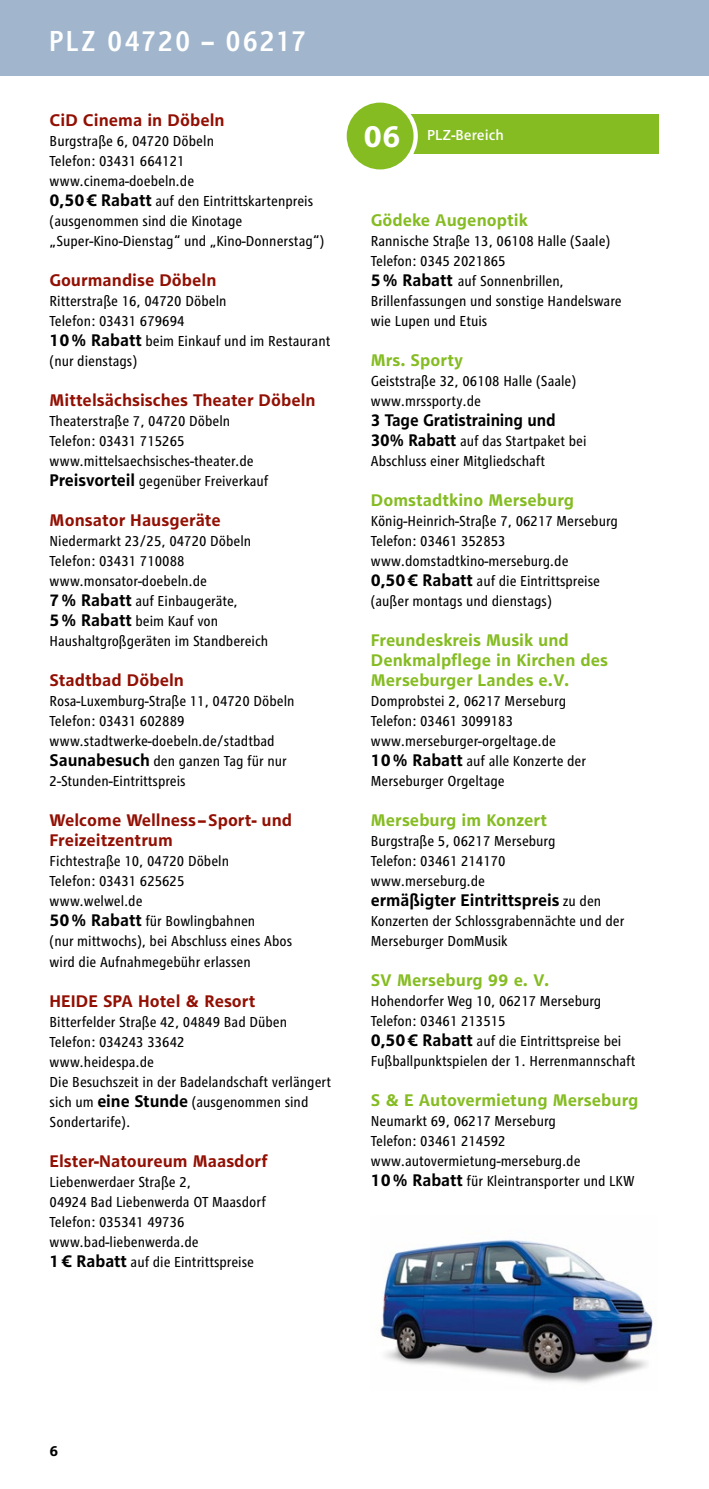
<style>
.page{position:relative;width:709px;height:1489px;background:#fff}
.page>*{position:absolute;margin:0;border:0;box-sizing:border-box;transform-origin:0 0}
.t1{font:500 condensed 30px "RWE Text";letter-spacing:.065em;color:#fff}
.t2{font:700 17.5px/20px "RWE Text";color:#920f03}
.t3{font:700 17.5px/20px "RWE Text";color:#85bc22}
.t4{font:700 17.5px "RWE Text";letter-spacing:-.005em;color:#000}
.t5{font:700 17.5px "RWE Text";letter-spacing:-.005em;color:#000;scale:.93 1}
.t6{font:condensed 15px/20px "RWE Text";color:#000}
.t7{font:500 15px "RWE Text";letter-spacing:.005em;color:#fff}
.t8{font:700 15px "RWE Text";color:#000}
.s1{font-weight:700;font-stretch:normal;font-size:17.5px}
.s2{font-weight:700;font-size:31.5px}
.s3{font-weight:400;font-stretch:condensed;font-size:15px}
</style>
<div class="page">
<div style="left:0;top:0;width:709px;height:75px;background:#a1b6cd"></div>
<img style="left:380px;top:1239px;width:273px;height:144px">
<div style="left:388px;top:115px;width:271px;height:39px;background:#85bc22"></div>
<svg style="left:342px;top:98px;width:76px;height:76px"></svg>
<div style="left:348px;top:104px;width:64px;height:64px;background:#85bc22;border-radius:50%"></div>
<div style="left:347px;top:103px;width:66px;height:66px;border:3px solid #85bc22;border-radius:50%"></div>
<h1 class="t1" style="left:49px;top:24px;width:259px">PLZ 04720 – 06217</h1>
<p class="t2" style="left:50px;top:110px;width:177px">CiD Cinema in Döbeln</p>
<p class="t6" style="left:50px;top:131px;width:276px">Burgstraße 6, 04720 Döbeln<br>Telefon: 03431 664121 www.cinema-doebeln.de<br><span class="s1">0,50€ Rabatt</span> auf den Eintrittskartenpreis (ausgenommen sind die Kinotage „Super-Kino-Dienstag“ und „Kino-Donnerstag“)</p>
<p class="t2" style="left:50px;top:270px;width:168px">Gourmandise Döbeln</p>
<p class="t6" style="left:50px;top:291px;width:282px">Ritterstraße 16, 04720 Döbeln<br>Telefon: 03431 679694<br><span class="s1">10% Rabatt</span> beim Einkauf und im Restaurant (nur dienstags)</p>
<p class="t2" style="left:50px;top:390px;width:268px">Mittelsächsisches Theater Döbeln</p>
<p class="t6" style="left:50px;top:411px;width:220px">Theaterstraße 7, 04720 Döbeln<br>Telefon: 03431 715265 www.mittelsaechsisches-theater.de<br><span class="s1">Preisvorteil</span> gegenüber Freiverkauf</p>
<p class="t2" style="left:50px;top:510px;width:173px">Monsator Hausgeräte</p>
<p class="t6" style="left:50px;top:531px;width:220px">Niedermarkt 23/25, 04720 Döbeln<br>Telefon: 03431 710088 www.monsator-doebeln.de<br><span class="s1">7% Rabatt</span> auf Einbaugeräte,<br><span class="s1">5% Rabatt</span> beim Kauf von<br>Haushaltgroßgeräten im Standbereich</p>
<p class="t2" style="left:50px;top:670px;width:136px">Stadtbad Döbeln</p>
<p class="t6" style="left:50px;top:691px;width:246px">Rosa-Luxemburg-Straße 11, 04720 Döbeln Telefon: 03431 602889 www.stadtwerke-doebeln.de/stadtbad <span class="s1">Saunabesuch</span> den ganzen Tag für nur 2-Stunden-Eintrittspreis</p>
<p class="t2" style="left:50px;top:810px;width:244px">Welcome Wellness –Sport- und<br>Freizeitzentrum</p>
<p class="t6" style="left:50px;top:851px;width:244px">Fichtestraße 10, 04720 Döbeln<br>Telefon: 03431 625625<br>www.welwel.de<br><span class="s1">50% Rabatt</span> für Bowlingbahnen<br>(nur mittwochs), bei Abschluss eines Abos wird die Aufnahmegebühr erlassen</p>
<p class="t2" style="left:50px;top:990px;width:207px">HEIDE SPA Hotel &amp; Resort</p>
<p class="t6" style="left:50px;top:1011px;width:283px">Bitterfelder Straße 42, 04849 Bad Düben<br>Telefon: 034243 33642<br>www.heidespa.de<br>Die Besuchszeit in der Badelandschaft verlängert sich um <span class="s1">eine Stunde</span> (ausgenommen sind<br>Sondertarife).</p>
<p class="t2" style="left:50px;top:1150px;width:220px">Elster-Natoureum Maasdorf</p>
<p class="t6" style="left:50px;top:1171px;width:218px">Liebenwerdaer Straße 2,<br>04924 Bad Liebenwerda OT Maasdorf<br>Telefon: 035341 49736 www.bad-liebenwerda.de<br><span class="s1">1€ Rabatt</span> auf die Eintrittspreise</p>
<p class="t7" style="left:363px;top:126px;width:142px"><span class="s2">06</span> PLZ-Bereich</p>
<p class="t3" style="left:371px;top:209px;width:158px">Gödeke Augenoptik</p>
<p class="t6" style="left:371px;top:230px;width:252px">Rannische Straße 13, 06108 Halle (Saale)<br>Telefon: 0345 2021865<br><span class="s1">5% Rabatt</span> auf Sonnenbrillen,<br>Brillenfassungen und sonstige Handelsware wie Lupen und Etuis</p>
<p class="t3" style="left:371px;top:349px;width:94px">Mrs. Sporty</p>
<p class="t6" style="left:371px;top:370px;width:207px">Geiststraße 32, 06108 Halle (Saale) www.mrssporty.de</p>
<p class="t5" style="left:371px;top:409px;width:200px">3 Tage Gratistraining und</p>
<p class="t6" style="left:371px;top:430px;width:217px"><span class="s1">30% Rabatt</span> auf das Startpaket bei<br>Abschluss einer Mitgliedschaft</p>
<p class="t3" style="left:371px;top:489px;width:205px">Domstadtkino Merseburg</p>
<p class="t6" style="left:371px;top:510px;width:249px">König-Heinrich-Straße 7, 06217 Merseburg Telefon: 03461 352853 www.domstadtkino-merseburg.de <span class="s1">0,50€ Rabatt</span> auf die Eintrittspreise (außer montags und dienstags)</p>
<p class="t3" style="left:371px;top:629px;width:239px">Freundeskreis Musik und<br>Denkmalpflege in Kirchen des<br>Merseburger Landes e.V.</p>
<p class="t6" style="left:371px;top:690px;width:217px">Domprobstei 2, 06217 Merseburg<br>Telefon: 03461 3099183 www.merseburger-orgeltage.de<br><span class="s1">10% Rabatt</span> auf alle Konzerte der<br>Merseburger Orgeltage</p>
<p class="t3" style="left:371px;top:809px;width:178px">Merseburg im Konzert</p>
<p class="t6" style="left:371px;top:830px;width:186px">Burgstraße 5, 06217 Merseburg<br>Telefon: 03461 214170 www.merseburg.de</p>
<p class="t4" style="left:371px;top:889px;width:232px">ermäßigter Eintrittspreis <span class="s3">zu den</span></p>
<p class="t6" style="left:371px;top:910px;width:255px">Konzerten der Schlossgrabennächte und der<br>Merseburger DomMusik</p>
<p class="t3" style="left:371px;top:969px;width:180px">SV Merseburg 99 e. V.</p>
<p class="t6" style="left:371px;top:990px;width:266px">Hohendorfer Weg 10, 06217 Merseburg Telefon: 03461 213515<br><span class="s1">0,50€ Rabatt</span> auf die Eintrittspreise bei Fußballpunktspielen der 1. Herrenmannschaft</p>
<p class="t3" style="left:371px;top:1089px;width:269px">S &amp; E Autovermietung Merseburg</p>
<p class="t6" style="left:371px;top:1110px;width:265px">Neumarkt 69, 06217 Merseburg<br>Telefon: 03461 214592 www.autovermietung-merseburg.de<br><span class="s1">10% Rabatt</span> für Kleintransporter und LKW</p>
<p class="t8" style="left:50px;top:1441px;width:10px">6</p>
</div>
